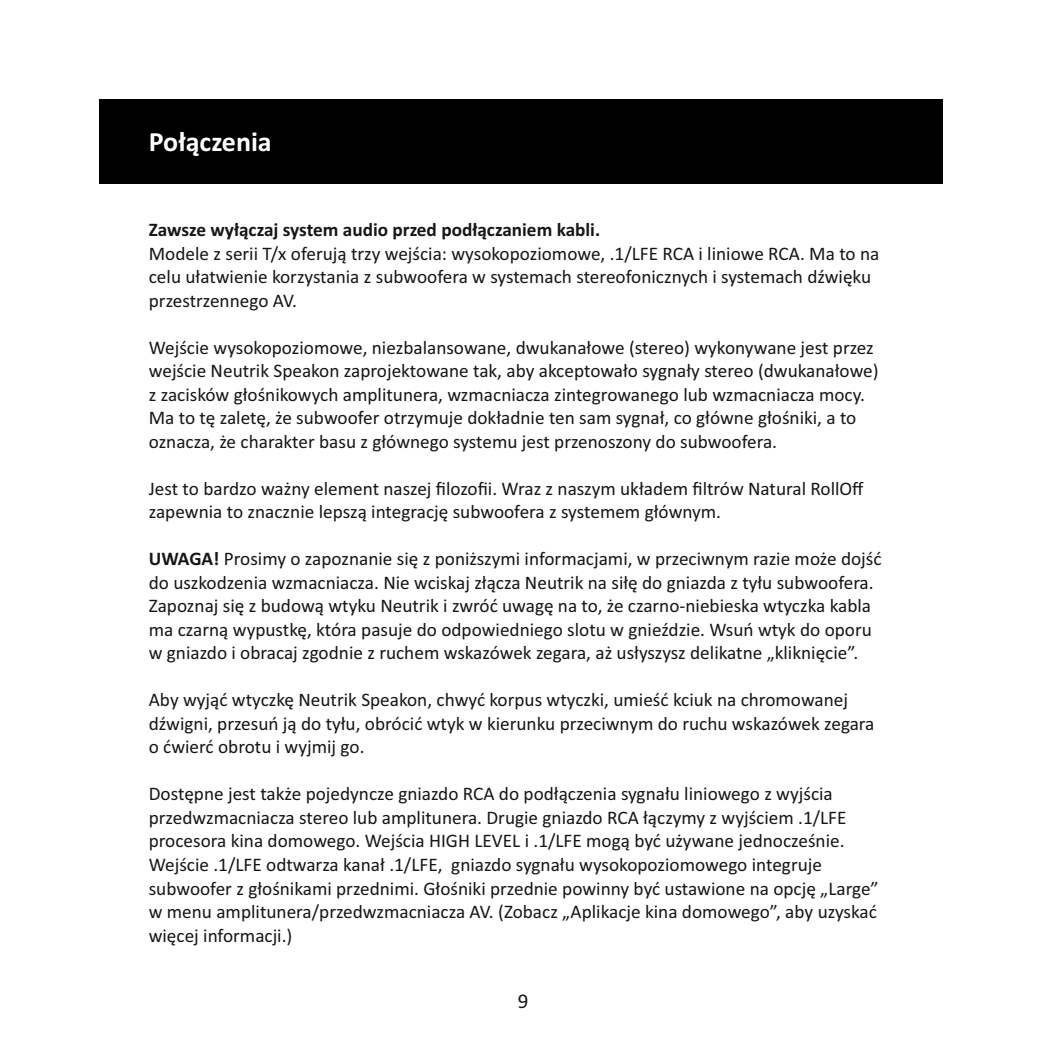
<style>
.page{position:relative;width:1042px;height:1042px;background:#fff}
.page>*{position:absolute;margin:0;border:0;box-sizing:border-box;transform-origin:0 0}
.t1{font:700 28px "Calibri";color:#fff}
.t2{font:21px "Calibri";color:#151616}
.t3{font:19.25px/23.4px "Calibri";color:#151616}
.t4{font:700 19.25px "Calibri";color:#151616}
.s1{font-weight:700}
</style>
<div class="page">
<div style="left:99px;top:99px;width:844px;height:85px;background:#000"></div>
<h1 class="t1" style="left:149px;top:130px;width:124px">Połączenia</h1>
<p class="t4" style="left:149px;top:222px;width:453px">Zawsze wyłączaj system audio przed podłączaniem kabli.</p>
<p class="t3" style="left:149px;top:243px;width:732px">Modele z serii T/x oferują trzy wejścia: wysokopoziomowe, .1/LFE RCA i liniowe RCA. Ma to na celu ułatwienie korzystania z subwoofera w systemach stereofonicznych i systemach dźwięku przestrzennego AV.</p>
<p class="t3" style="left:149px;top:337px;width:731px">Wejście wysokopoziomowe, niezbalansowane, dwukanałowe (stereo) wykonywane jest przez wejście Neutrik Speakon zaprojektowane tak, aby akceptowało sygnały stereo (dwukanałowe) z zacisków głośnikowych amplitunera, wzmacniacza zintegrowanego lub wzmacniacza mocy.<br>Ma to tę zaletę, że subwoofer otrzymuje dokładnie ten sam sygnał, co główne głośniki, a to oznacza, że charakter basu z głównego systemu jest przenoszony do subwoofera.</p>
<p class="t3" style="left:149px;top:478px;width:716px">Jest to bardzo ważny element naszej filozofii. Wraz z naszym układem filtrów Natural RollOff zapewnia to znacznie lepszą integrację subwoofera z systemem głównym.</p>
<p class="t3" style="left:149px;top:549px;width:734px"><span class="s1">UWAGA!</span> Prosimy o zapoznanie się z poniższymi informacjami, w przeciwnym razie może dojść do uszkodzenia wzmacniacza. Nie wciskaj złącza Neutrik na siłę do gniazda z tyłu subwoofera.<br>Zapoznaj się z budową wtyku Neutrik i zwróć uwagę na to, że czarno-niebieska wtyczka kabla ma czarną wypustkę, która pasuje do odpowiedniego slotu w gnieździe. Wsuń wtyk do oporu w gniazdo i obracaj zgodnie z ruchem wskazówek zegara, aż usłyszysz delikatne „kliknięcie”.</p>
<p class="t3" style="left:149px;top:690px;width:727px">Aby wyjąć wtyczkę Neutrik Speakon, chwyć korpus wtyczki, umieść kciuk na chromowanej dźwigni, przesuń ją do tyłu, obrócić wtyk w kierunku przeciwnym do ruchu wskazówek zegara o ćwierć obrotu i wyjmij go.</p>
<p class="t3" style="left:149px;top:784px;width:731px">Dostępne jest także pojedyncze gniazdo RCA do podłączenia sygnału liniowego z wyjścia przedwzmacniacza stereo lub amplitunera. Drugie gniazdo RCA łączymy z wyjściem .1/LFE procesora kina domowego. Wejścia HIGH LEVEL i .1/LFE mogą być używane jednocześnie.<br>Wejście .1/LFE odtwarza kanał .1/LFE, gniazdo sygnału wysokopoziomowego integruje subwoofer z głośnikami przednimi. Głośniki przednie powinny być ustawione na opcję „Large” w menu amplitunera/przedwzmacniacza AV. (Zobacz „Aplikacje kina domowego”, aby uzyskać więcej informacji.)</p>
<p class="t2" style="left:518px;top:992px;width:12px">9</p>
</div>
